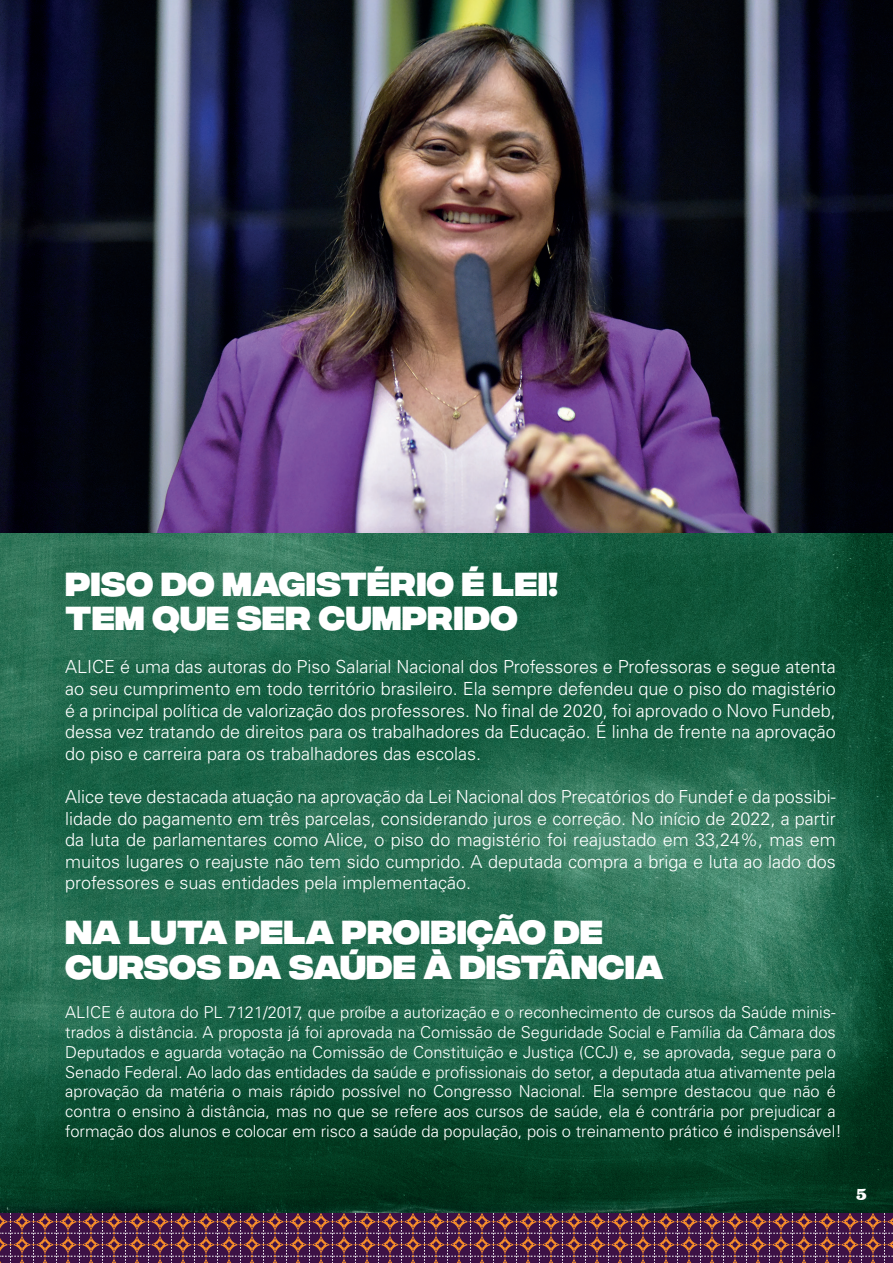
<style>
.page{position:relative;width:893px;height:1263px;background:#fff}
.page>*{position:absolute;margin:0;border:0;box-sizing:border-box;transform-origin:0 0}
.t1{font:800 33.3px/34.7px "Integral CF";color:#fff}
.t2{font:300 18px/21.6px "Univers LT Std";color:#fff;text-align:justify}
.t3{font:900 18px "Clarendon BT";color:#fff}
.t4{font:300 16.5px/19.8px "Univers LT Std";color:#fff}
</style>
<div class="page">
<img style="left:0;top:533px;width:893px;height:680px">
<svg style="left:0;top:1213px;width:893px;height:50px;background:#622e49"></svg>
<img style="left:0;top:0;width:893px;height:533px">
<h1 class="t1" style="left:65px;top:569px;width:494px">PISO DO MAGISTÉRIO É LEI!<br>TEM QUE SER CUMPRIDO</h1>
<p class="t2" style="left:65px;top:656px;width:772px">ALICE é uma das autoras do Piso Salarial Nacional dos Professores e Professoras e segue atenta ao seu cumprimento em todo território brasileiro. Ela sempre defendeu que o piso do magistério é a principal política de valorização dos professores. No final de 2020, foi aprovado o Novo Fundeb, dessa vez tratando de direitos para os trabalhadores da Educação. É linha de frente na aprovação do piso e carreira para os trabalhadores das escolas.</p>
<p class="t2" style="left:65px;top:786px;width:772px">Alice teve destacada atuação na aprovação da Lei Nacional dos Precatórios do Fundef e da possibi&shy;lidade do pagamento em três parcelas, considerando juros e correção. No início de 2022, a partir da luta de parlamentares como Alice, o piso do magistério foi reajustado em 33,24%, mas em muitos lugares o reajuste não tem sido cumprido. A deputada compra a briga e luta ao lado dos professores e suas entidades pela implementação.</p>
<h1 class="t1" style="left:65px;top:918px;width:600px">NA LUTA PELA PROIBIÇÃO DE<br>CURSOS DA SAÚDE À DISTÂNCIA</h1>
<p class="t4" style="left:65px;top:1002px;width:778px">ALICE é autora do PL 7121/2017, que proíbe a autorização e o reconhecimento de cursos da Saúde minis&shy;trados à distância. A proposta já foi aprovada na Comissão de Seguridade Social e Família da Câmara dos Deputados e aguarda votação na Comissão de Constituição e Justiça (CCJ) e, se aprovada, segue para o Senado Federal. Ao lado das entidades da saúde e profissionais do setor, a deputada atua ativamente pela aprovação da matéria o mais rápido possível no Congresso Nacional. Ela sempre destacou que não é contra o ensino à distância, mas no que se refere aos cursos de saúde, ela é contrária por prejudicar a formação dos alunos e colocar em risco a saúde da população, pois o treinamento prático é indispensável!</p>
<p class="t3" style="left:856px;top:1183px;width:13px">5</p>
</div>
